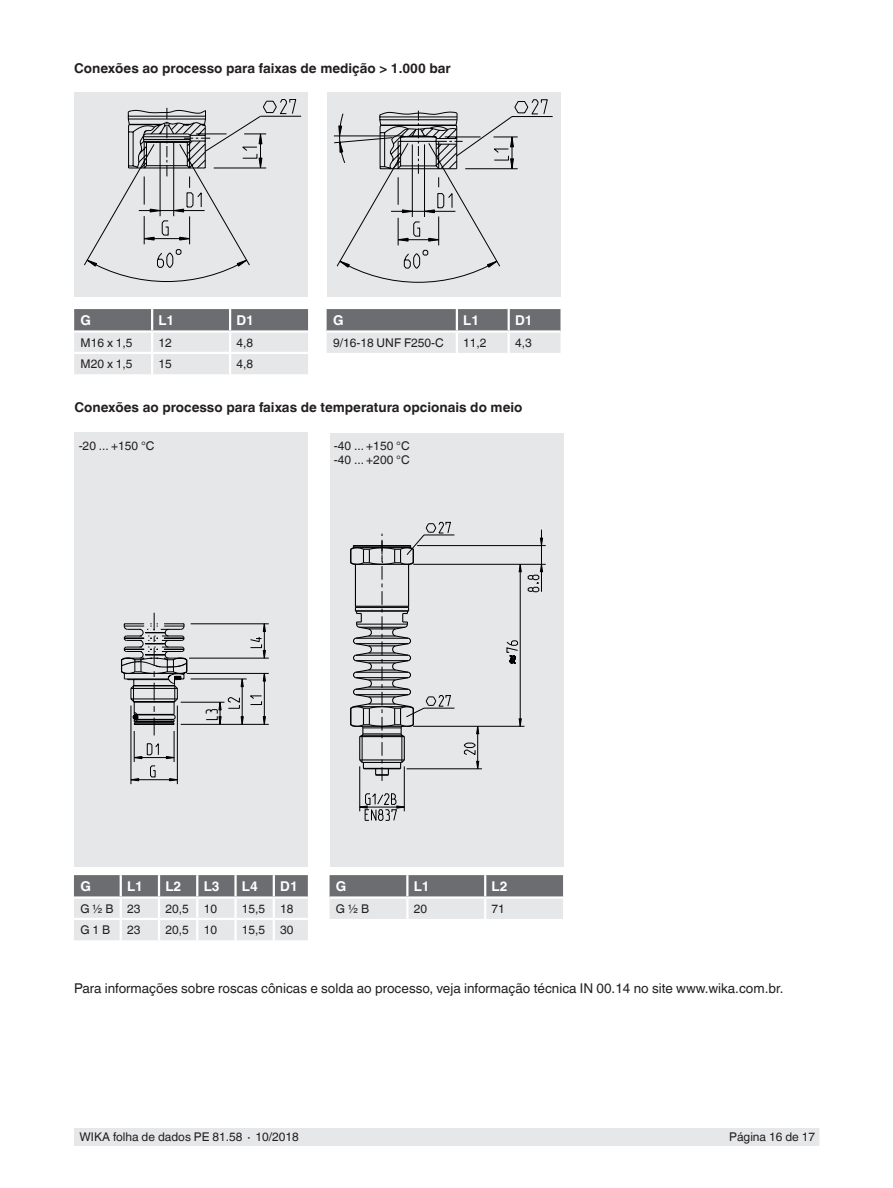
<style>
.page{position:relative;width:893px;height:1188px;background:#fff}
.page>*{position:absolute;margin:0;border:0;box-sizing:border-box;transform-origin:0 0}
.t1{font:700 13.5px "Helvetica World";color:#231f20}
.t2{font:13.5px "Helvetica World";color:#231f20}
.t3{font:700 13.5px "Helvetica World";color:#fff}
.t4{font:12px/13.5px "Helvetica World";color:#231f20}
</style>
<div class="page">
<div style="left:75px;top:1128px;width:744px;height:17px;background:#e6e7e9"></div>
<div style="left:74px;top:433px;width:234px;height:434px;background:#e6e7e9"></div>
<div style="left:330px;top:433px;width:233px;height:434px;background:#e6e7e9"></div>
<svg style="left:74px;top:875px;width:234px;height:65px;background:#bfc0c2"></svg>
<hr style="left:74px;top:918px;width:47px;height:2px;background:#fff">
<hr style="left:121px;top:918px;width:38px;height:2px;background:#fff">
<hr style="left:120px;top:920px;width:2px;height:20px;background:#fff">
<hr style="left:159px;top:918px;width:38px;height:2px;background:#fff">
<hr style="left:158px;top:920px;width:2px;height:20px;background:#fff">
<hr style="left:197px;top:918px;width:39px;height:2px;background:#fff">
<hr style="left:196px;top:920px;width:2px;height:20px;background:#fff">
<hr style="left:236px;top:918px;width:38px;height:2px;background:#fff">
<hr style="left:234px;top:920px;width:3px;height:20px;background:#fff">
<hr style="left:274px;top:918px;width:34px;height:2px;background:#fff">
<hr style="left:273px;top:920px;width:2px;height:20px;background:#fff">
<svg style="left:330px;top:875px;width:233px;height:44px;background:#a8a9ab"></svg>
<hr style="left:406px;top:875px;width:2px;height:21px;background:#fff">
<hr style="left:484px;top:875px;width:2px;height:21px;background:#fff">
<hr style="left:330px;top:896px;width:77px;height:3px;background:#fff">
<hr style="left:407px;top:896px;width:78px;height:3px;background:#fff">
<hr style="left:406px;top:899px;width:2px;height:20px;background:#fff">
<hr style="left:485px;top:896px;width:78px;height:3px;background:#fff">
<hr style="left:484px;top:899px;width:2px;height:20px;background:#fff">
<div style="left:74px;top:93px;width:234px;height:204px;background:#e6e7e9"></div>
<svg style="left:74px;top:309px;width:234px;height:65px;background:#bfc0c2"></svg>
<hr style="left:74px;top:352px;width:78px;height:2px;background:#fff">
<hr style="left:152px;top:352px;width:78px;height:2px;background:#fff">
<hr style="left:151px;top:354px;width:2px;height:20px;background:#fff">
<hr style="left:230px;top:352px;width:78px;height:2px;background:#fff">
<hr style="left:229px;top:354px;width:2px;height:20px;background:#fff">
<div style="left:327px;top:93px;width:233px;height:204px;background:#e6e7e9"></div>
<svg style="left:327px;top:309px;width:233px;height:44px;background:#a8a9ab"></svg>
<hr style="left:456px;top:309px;width:2px;height:21px;background:#fff">
<hr style="left:508px;top:309px;width:2px;height:21px;background:#fff">
<hr style="left:327px;top:330px;width:130px;height:3px;background:#fff">
<hr style="left:457px;top:330px;width:52px;height:3px;background:#fff">
<hr style="left:456px;top:333px;width:2px;height:20px;background:#fff">
<hr style="left:509px;top:330px;width:51px;height:3px;background:#fff">
<hr style="left:508px;top:333px;width:2px;height:20px;background:#fff">
<svg style="left:84px;top:99px;width:217px;height:183px"></svg>
<svg style="left:333px;top:99px;width:220px;height:184px"></svg>
<svg style="left:359px;top:792px;width:46px;height:29px"></svg>
<svg style="left:464px;top:742px;width:15px;height:27px"></svg>
<svg style="left:476px;top:727px;width:3px;height:7px"></svg>
<svg style="left:518px;top:718px;width:4px;height:8px"></svg>
<svg style="left:518px;top:565px;width:25px;height:28px"></svg>
<svg style="left:540px;top:537px;width:3px;height:8px"></svg>
<hr style="left:424px;top:535px;width:30px;height:1px;background:#000">
<svg style="left:506px;top:640px;width:12px;height:24px"></svg>
<hr style="left:424px;top:708px;width:30px;height:1px;background:#000">
<hr style="left:360px;top:807px;width:44px;height:1px;background:#000">
<hr style="left:407px;top:769px;width:75px;height:1px;background:#000">
<hr style="left:413px;top:726px;width:111px;height:1px;background:#000">
<hr style="left:359px;top:766px;width:1px;height:45px;background:#000">
<hr style="left:404px;top:766px;width:1px;height:45px;background:#000">
<hr style="left:477px;top:726px;width:1px;height:43px;background:#000">
<hr style="left:413px;top:564px;width:133px;height:1px;background:#000">
<hr style="left:520px;top:564px;width:1px;height:162px;background:#000">
<hr style="left:541px;top:530px;width:1px;height:62px;background:#000">
<hr style="left:417px;top:545px;width:129px;height:1px;background:#000">
<svg style="left:350px;top:522px;width:101px;height:259px"></svg>
<svg style="left:121px;top:612px;width:148px;height:173px"></svg>
<p class="t1" style="left:74px;top:61px;width:378px">Conexões ao processo para faixas de medição &gt; 1.000 bar</p>
<p class="t3" style="left:81px;top:313px;width:12px">G</p>
<p class="t3" style="left:159px;top:313px;width:17px">L1</p>
<p class="t3" style="left:236px;top:313px;width:19px">D1</p>
<p class="t4" style="left:81px;top:336px;width:54px">M16 x 1,5</p>
<p class="t4" style="left:159px;top:336px;width:15px">12</p>
<p class="t4" style="left:236px;top:336px;width:18px">4,8</p>
<p class="t4" style="left:81px;top:357px;width:54px">M20 x 1,5</p>
<p class="t4" style="left:159px;top:357px;width:15px">15</p>
<p class="t4" style="left:236px;top:357px;width:18px">4,8</p>
<p class="t3" style="left:333px;top:313px;width:12px">G</p>
<p class="t3" style="left:463px;top:313px;width:17px">L1</p>
<p class="t3" style="left:515px;top:313px;width:19px">D1</p>
<p class="t4" style="left:333px;top:336px;width:112px">9/16-18 UNF F250-C</p>
<p class="t4" style="left:463px;top:336px;width:25px">11,2</p>
<p class="t4" style="left:515px;top:336px;width:18px">4,3</p>
<p class="t1" style="left:74px;top:400px;width:449px">Conexões ao processo para faixas de temperatura opcionais do meio</p>
<p class="t4" style="left:79px;top:439px;width:77px">-20 ... +150 °C</p>
<p class="t4" style="left:334px;top:439px;width:77px">-40 ... +150 °C -40 ... +200 °C</p>
<p class="t3" style="left:80px;top:879px;width:12px">G</p>
<p class="t3" style="left:127px;top:879px;width:17px">L1</p>
<p class="t3" style="left:165px;top:879px;width:17px">L2</p>
<p class="t3" style="left:204px;top:879px;width:17px">L3</p>
<p class="t3" style="left:242px;top:879px;width:17px">L4</p>
<p class="t3" style="left:280px;top:879px;width:19px">D1</p>
<p class="t4" style="left:80px;top:902px;width:62px">G ½ B 23</p>
<p class="t4" style="left:165px;top:902px;width:53px">20,5 10</p>
<p class="t4" style="left:242px;top:902px;width:53px">15,5 18</p>
<p class="t4" style="left:80px;top:923px;width:31px">G 1 B</p>
<p class="t4" style="left:127px;top:923px;width:15px">23</p>
<p class="t4" style="left:165px;top:923px;width:53px">20,5 10</p>
<p class="t4" style="left:242px;top:923px;width:53px">15,5 30</p>
<p class="t3" style="left:336px;top:879px;width:12px">G</p>
<p class="t3" style="left:414px;top:879px;width:17px">L1</p>
<p class="t3" style="left:492px;top:879px;width:17px">L2</p>
<p class="t4" style="left:336px;top:902px;width:35px">G ½ B</p>
<p class="t4" style="left:414px;top:902px;width:15px">20</p>
<p class="t4" style="left:492px;top:902px;width:15px">71</p>
<p class="t2" style="left:74px;top:981px;width:711px">Para informações sobre roscas cônicas e solda ao processo, veja informação técnica IN 00.14 no site www.wika.com.br.</p>
<p class="t4" style="left:80px;top:1130px;width:221px">WIKA folha de dados PE 81.58 ∙ 10/2018</p>
<p class="t4" style="left:729px;top:1130px;width:87px">Página 16 de 17</p>
</div>
